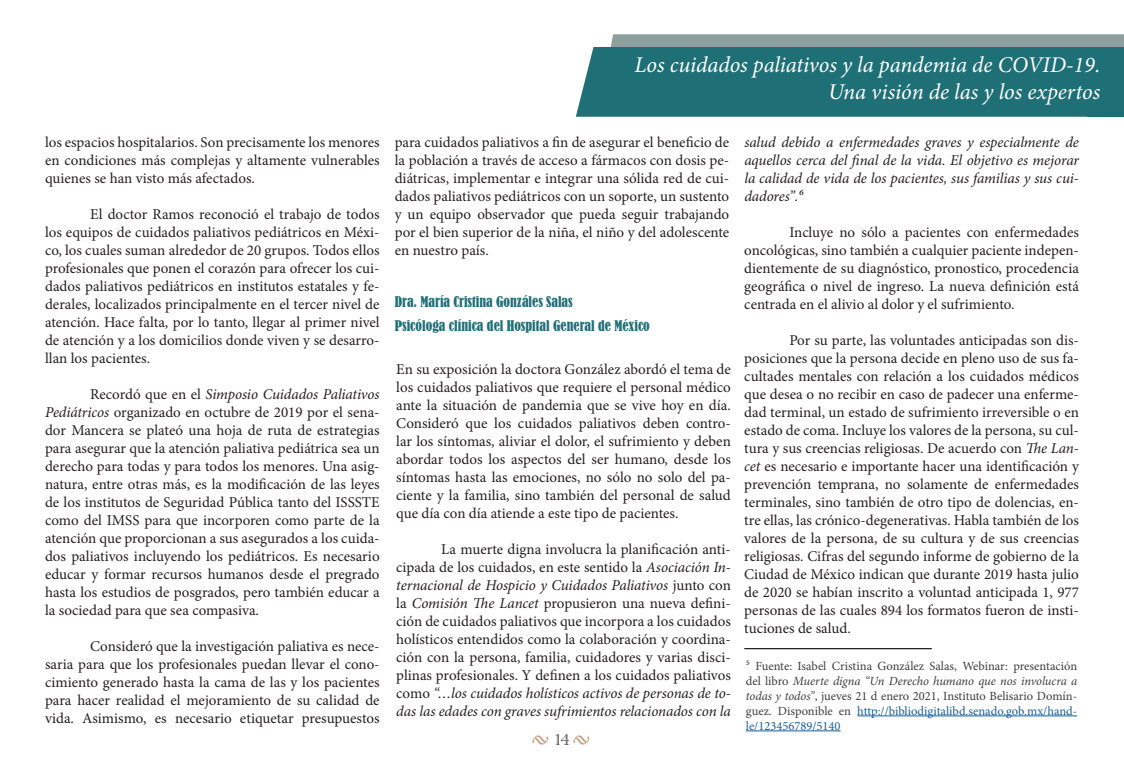
<style>
.page{position:relative;width:1124px;height:780px;background:#fff}
.page>*{position:absolute;margin:0;border:0;box-sizing:border-box;transform-origin:0 0}
.t1{font:italic 22.5px/27px "Minion Pro";letter-spacing:-.005em;color:#fff;text-align:right}
.t2{font:15px/18px "Minion Pro";color:#231f20;text-align:justify}
.t3{font:italic 15px/18px "Minion Pro";letter-spacing:-.005em;color:#231f20;text-align:justify}
.t4{font:15px "Castellar";color:#231f20}
.t5{font:condensed 13.75px "Bernard";color:#1f6f77}
.t6{font:12.5px/15px "Minion Pro";color:#3e3e3f;text-align:justify}
.s1{font-style:italic}
.s2{color:#175d9e}
</style>
<div class="page">
<img style="left:532px;top:735px;width:17px;height:10px">
<img style="left:573px;top:735px;width:17px;height:10px">
<svg style="left:611px;top:34px;width:512px;height:13px;background:#91a1a0"></svg>
<div style="left:575px;top:47px;width:512px;height:70px;background:#1f6f77"></div>
<div style="left:1087px;top:47px;width:36px;height:70px;background:#1f6f77"></div>
<hr style="left:744px;top:648px;width:187px;height:1px;background:#231f20">
<hr style="left:857px;top:715px;width:220px;height:1px;background:#175d9e">
<hr style="left:745px;top:730px;width:95px;height:1px;background:#175d9e">
<p class="t2" style="left:45px;top:133px;width:336px">los espacios hospitalarios. Son precisamente los menores en condiciones más complejas y altamente vulnerables quienes se han visto más afectados.</p>
<p class="t2" style="left:45px;top:205px;width:336px;text-indent:45px">El doctor Ramos reconoció el trabajo de todos los equipos de cuidados paliativos pediátricos en Méxi&shy;co, los cuales suman alrededor de 20 grupos. Todos ellos profesionales que ponen el corazón para ofrecer los cui&shy;dados paliativos pediátricos en institutos estatales y fe&shy;derales, localizados principalmente en el tercer nivel de atención. Hace falta, por lo tanto, llegar al primer nivel de atención y a los domicilios donde viven y se desarro&shy;llan los pacientes.</p>
<p class="t2" style="left:45px;top:385px;width:336px;text-indent:45px">Recordó que en el <span class="s1">Simposio Cuidados Paliativos Pediátricos</span> organizado en octubre de 2019 por el sena&shy;dor Mancera se plateó una hoja de ruta de estrategias para asegurar que la atención paliativa pediátrica sea un derecho para todas y para todos los menores. Una asig&shy;natura, entre otras más, es la modificación de las leyes de los institutos de Seguridad Pública tanto del ISSSTE como del IMSS para que incorporen como parte de la atención que proporcionan a sus asegurados a los cuida&shy;dos paliativos incluyendo los pediátricos. Es necesario educar y formar recursos humanos desde el pregrado hasta los estudios de posgrados, pero también educar a la sociedad para que sea compasiva.</p>
<p class="t2" style="left:45px;top:637px;width:336px;text-indent:45px">Consideró que la investigación paliativa es nece&shy;saria para que los profesionales puedan llevar el cono&shy;cimiento generado hasta la cama de las y los pacientes para hacer realidad el mejoramiento de su calidad de vida. Asimismo, es necesario etiquetar presupuestos</p>
<h1 class="t1" style="left:634px;top:51px;width:467px">Los cuidados paliativos y la pandemia de COVID-19.<br>Una visión de las y los expertos</h1>
<p class="t2" style="left:394px;top:133px;width:336px">para cuidados paliativos a fin de asegurar el beneficio de la población a través de acceso a fármacos con dosis pe&shy;diátricas, implementar e integrar una sólida red de cui&shy;dados paliativos pediátricos con un soporte, un sustento y un equipo observador que pueda seguir trabajando por el bien superior de la niña, el niño y del adolescente en nuestro país.</p>
<p class="t5" style="left:394px;top:293px;width:179px">Dra. María Cristina Gonzáles Salas</p>
<p class="t5" style="left:394px;top:317px;width:257px">Psicóloga clínica del Hospital General de México</p>
<p class="t2" style="left:396px;top:360px;width:336px">En su exposición la doctora González abordó el tema de los cuidados paliativos que requiere el personal médico ante la situación de pandemia que se vive hoy en día.<br>Consideró que los cuidados paliativos deben contro&shy;lar los síntomas, aliviar el dolor, el sufrimiento y deben abordar todos los aspectos del ser humano, desde los síntomas hasta las emociones, no sólo no solo del pa&shy;ciente y la familia, sino también del personal de salud que día con día atiende a este tipo de pacientes.</p>
<p class="t2" style="left:396px;top:540px;width:336px;text-indent:45px">La muerte digna involucra la planificación anti&shy;cipada de los cuidados, en este sentido la <span class="s1">Asociación In&shy;ternacional de Hospicio y Cuidados Paliativos</span> junto con la <span class="s1">Comisión The Lancet</span> propusieron una nueva defini&shy;ción de cuidados paliativos que incorpora a los cuidados holísticos entendidos como la colaboración y coordina&shy;ción con la persona, familia, cuidadores y varias disci&shy;plinas profesionales. Y definen a los cuidados paliativos como <span class="s1">“…los cuidados holísticos activos de personas de to&shy;das las edades con graves sufrimientos relacionados con la</span></p>
<p class="t4" style="left:555px;top:730px;width:16px">14</p>
<p class="t3" style="left:744px;top:133px;width:336px">salud debido a enfermedades graves y especialmente de aquellos cerca del final de la vida. El objetivo es mejorar la calidad de vida de los pacientes, sus familias y sus cui&shy;dadores”.⁶</p>
<p class="t2" style="left:744px;top:223px;width:336px;text-indent:45px">Incluye no sólo a pacientes con enfermedades oncológicas, sino también a cualquier paciente indepen&shy;dientemente de su diagnóstico, pronostico, procedencia geográfica o nivel de ingreso. La nueva definición está centrada en el alivio al dolor y el sufrimiento.</p>
<p class="t2" style="left:744px;top:331px;width:336px;text-indent:45px">Por su parte, las voluntades anticipadas son dis&shy;posiciones que la persona decide en pleno uso de sus fa&shy;cultades mentales con relación a los cuidados médicos que desea o no recibir en caso de padecer una enferme&shy;dad terminal, un estado de sufrimiento irreversible o en estado de coma. Incluye los valores de la persona, su cul&shy;tura y sus creencias religiosas. De acuerdo con <span class="s1">The Lan&shy;cet</span> es necesario e importante hacer una identificación y prevención temprana, no solamente de enfermedades terminales, sino también de otro tipo de dolencias, en&shy;tre ellas, las crónico-degenerativas. Habla también de los valores de la persona, de su cultura y de sus creencias religiosas. Cifras del segundo informe de gobierno de la Ciudad de México indican que durante 2019 hasta julio de 2020 se habían inscrito a voluntad anticipada 1, 977 personas de las cuales 894 los formatos fueron de insti&shy;tuciones de salud.</p>
<p class="t6" style="left:745px;top:658px;width:333px">5 Fuente: Isabel Cristina González Salas, Webinar: presentación del libro <span class="s1">Muerte digna “Un Derecho humano que nos involucra a todas y todos”</span>, jueves 21 d enero 2021, Instituto Belisario Domín&shy;guez. Disponible en <span class="s2">http://bibliodigitalibd.senado.gob.mx/hand&shy;le/123456789/5140</span></p>
</div>
